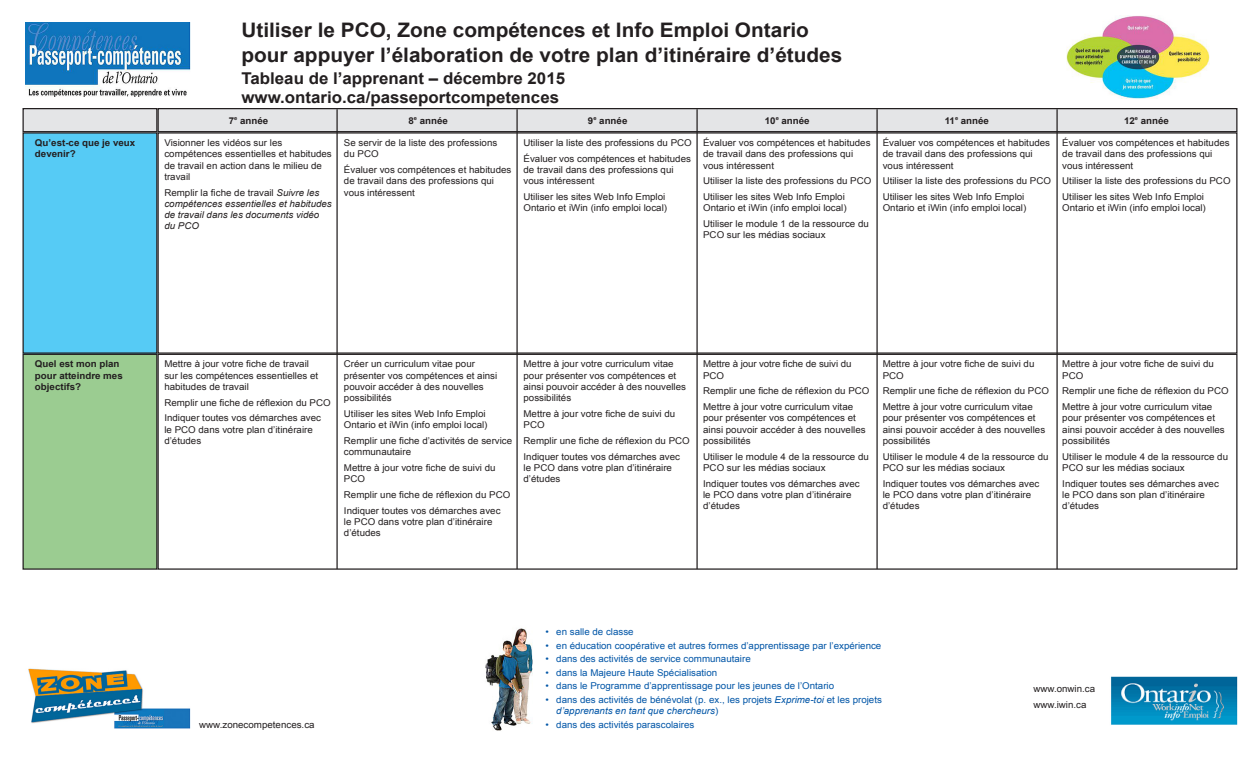
<style>
.page{position:relative;width:1260px;height:765px;background:#fff}
.page>*{position:absolute;margin:0;border:0;box-sizing:border-box;transform-origin:0 0}
.text{font:700 20px "Arial";color:#231f20;scale:1.04 1}
.text-2{font:700 16.25px/19.5px "Arial";color:#231f20;scale:1.04 1}
.text-3{font:9.38px/11.2px "Arial";color:#231f20;scale:1.04 1}
.text-4{font:9.38px/11.2px "Arial";color:#0155a7;scale:1.04 1}
.text-5{font:italic 9.38px/11.2px "Arial";color:#231f20;scale:1.04 1}
.text-6{font:700 9.38px/11.2px "Arial";color:#231f20;scale:1.04 1}
.grades{font:700 9.38px "Arial";color:#231f20;scale:1.04 1}
.s1{font-style:normal}
.s2{font-style:italic}
</style>
<div class="page">
<div style="left:158px;top:109px;width:1079px;height:23px;background:#e4e5e7"></div>
<div style="left:158px;top:108px;width:1080px;height:24px;border:1px solid #231f20"></div>
<div style="left:23px;top:109px;width:134px;height:23px;background:#e4e5e7"></div>
<div style="left:22px;top:108px;width:136px;height:24px;border:1px solid #231f20"></div>
<div style="left:158px;top:132px;width:1080px;height:222px;border:1px solid #231f20"></div>
<div style="left:23px;top:133px;width:134px;height:220px;background:#56cbf5"></div>
<div style="left:22px;top:132px;width:136px;height:222px;border:1px solid #231f20"></div>
<div style="left:158px;top:354px;width:1080px;height:216px;border:1px solid #231f20"></div>
<div style="left:23px;top:354px;width:134px;height:215px;background:#9bcc91"></div>
<div style="left:22px;top:354px;width:136px;height:216px;border:1px solid #231f20"></div>
<img style="left:485px;top:628px;width:48px;height:103px">
<hr style="left:336px;top:109px;width:2px;height:460px;background:#231f20">
<hr style="left:516px;top:109px;width:2px;height:460px;background:#231f20">
<hr style="left:696px;top:109px;width:2px;height:460px;background:#231f20">
<hr style="left:876px;top:109px;width:2px;height:460px;background:#231f20">
<hr style="left:1056px;top:109px;width:2px;height:460px;background:#231f20">
<img style="left:26px;top:22px;width:165px;height:75px">
<img style="left:28px;top:668px;width:163px;height:61px">
<img style="left:1067px;top:15px;width:142px;height:83px">
<img style="left:1111px;top:676px;width:127px;height:49px">
<p class="text-6" style="left:35px;top:137px;width:98px">Qu’est-ce que je veux devenir?</p>
<p class="text" style="left:241px;top:19px;width:547px">Utiliser le PCO, Zone compétences et Info Emploi Ontario</p>
<p class="text" style="left:241px;top:43px;width:579px">pour appuyer l’élaboration de votre plan d’itinéraire d’études</p>
<p class="text-2" style="left:241px;top:68px;width:313px">Tableau de l’apprenant – décembre 2015 www.ontario.ca/passeportcompetences</p>
<p class="grades" style="left:229px;top:115px;width:39px">7<sup>e</sup> année</p>
<p class="grades" style="left:408px;top:115px;width:39px">8<sup>e</sup> année</p>
<p class="grades" style="left:588px;top:115px;width:39px">9<sup>e</sup> année</p>
<p class="grades" style="left:765px;top:115px;width:45px">10<sup>e</sup> année</p>
<p class="grades" style="left:945px;top:115px;width:44px">11<sup>e</sup> année</p>
<p class="grades" style="left:1124px;top:115px;width:45px">12<sup>e</sup> année</p>
<p class="text-3" style="left:164px;top:137px;width:163px">Visionner les vidéos sur les compétences essentielles et habitudes de travail en action dans le milieu de travail</p>
<p class="text-5" style="left:164px;top:187px;width:163px"><span class="s1">Remplir la fiche de travail</span> Suivre les compétences essentielles et habitudes de travail dans les documents vidéo du PCO</p>
<p class="text-3" style="left:703px;top:137px;width:163px">Évaluer vos compétences et habitudes de travail dans des professions qui vous intéressent</p>
<p class="text-3" style="left:703px;top:175px;width:163px">Utiliser la liste des professions du PCO</p>
<p class="text-3" style="left:703px;top:191px;width:140px">Utiliser les sites Web Info Emploi<br>Ontario et iWin (info emploi local)</p>
<p class="text-3" style="left:703px;top:218px;width:161px">Utiliser le module 1 de la ressource du<br>PCO sur les médias sociaux</p>
<p class="text-3" style="left:883px;top:137px;width:163px">Évaluer vos compétences et habitudes de travail dans des professions qui vous intéressent</p>
<p class="text-3" style="left:883px;top:175px;width:163px">Utiliser la liste des professions du PCO</p>
<p class="text-3" style="left:883px;top:191px;width:140px">Utiliser les sites Web Info Emploi<br>Ontario et iWin (info emploi local)</p>
<p class="text-3" style="left:1062px;top:137px;width:163px">Évaluer vos compétences et habitudes de travail dans des professions qui vous intéressent</p>
<p class="text-3" style="left:1062px;top:175px;width:163px">Utiliser la liste des professions du PCO</p>
<p class="text-3" style="left:1062px;top:191px;width:140px">Utiliser les sites Web Info Emploi<br>Ontario et iWin (info emploi local)</p>
<p class="text-3" style="left:524px;top:137px;width:163px">Utiliser la liste des professions du PCO</p>
<p class="text-3" style="left:524px;top:153px;width:163px">Évaluer vos compétences et habitudes de travail dans des professions qui vous intéressent</p>
<p class="text-3" style="left:524px;top:191px;width:140px">Utiliser les sites Web Info Emploi<br>Ontario et iWin (info emploi local)</p>
<p class="text-3" style="left:344px;top:137px;width:149px">Se servir de la liste des professions du PCO</p>
<p class="text-3" style="left:344px;top:164px;width:163px">Évaluer vos compétences et habitudes de travail dans des professions qui vous intéressent</p>
<p class="text-6" style="left:35px;top:358px;width:86px">Quel est mon plan pour atteindre mes objectifs?</p>
<p class="text-3" style="left:164px;top:358px;width:149px">Mettre à jour votre fiche de travail sur les compétences essentielles et habitudes de travail</p>
<p class="text-3" style="left:164px;top:397px;width:161px">Remplir une fiche de réflexion du PCO</p>
<p class="text-3" style="left:164px;top:412px;width:152px">Indiquer toutes vos démarches avec le PCO dans votre plan d’itinéraire d’études</p>
<p class="text-3" style="left:344px;top:358px;width:149px">Créer un curriculum vitae pour présenter vos compétences et ainsi pouvoir accéder à des nouvelles possibilités</p>
<p class="text-3" style="left:344px;top:408px;width:140px">Utiliser les sites Web Info Emploi<br>Ontario et iWin (info emploi local)</p>
<p class="text-3" style="left:344px;top:435px;width:163px">Remplir une fiche d’activités de service communautaire</p>
<p class="text-3" style="left:344px;top:462px;width:147px">Mettre à jour votre fiche de suivi du<br>PCO</p>
<p class="text-3" style="left:344px;top:489px;width:161px">Remplir une fiche de réflexion du PCO</p>
<p class="text-3" style="left:344px;top:505px;width:152px">Indiquer toutes vos démarches avec le PCO dans votre plan d’itinéraire d’études</p>
<p class="text-3" style="left:524px;top:358px;width:158px">Mettre à jour votre curriculum vitae pour présenter vos compétences et ainsi pouvoir accéder à des nouvelles possibilités</p>
<p class="text-3" style="left:524px;top:408px;width:147px">Mettre à jour votre fiche de suivi du<br>PCO</p>
<p class="text-3" style="left:524px;top:435px;width:161px">Remplir une fiche de réflexion du PCO</p>
<p class="text-3" style="left:524px;top:451px;width:152px">Indiquer toutes vos démarches avec le PCO dans votre plan d’itinéraire d’études</p>
<p class="text-3" style="left:703px;top:358px;width:144px">Mettre à jour votre fiche de suivi du<br>PCO</p>
<p class="text-3" style="left:703px;top:385px;width:161px">Remplir une fiche de réflexion du PCO</p>
<p class="text-3" style="left:703px;top:401px;width:158px">Mettre à jour votre curriculum vitae pour présenter vos compétences et ainsi pouvoir accéder à des nouvelles possibilités</p>
<p class="text-3" style="left:703px;top:451px;width:161px">Utiliser le module 4 de la ressource du<br>PCO sur les médias sociaux</p>
<p class="text-3" style="left:703px;top:478px;width:152px">Indiquer toutes vos démarches avec le PCO dans votre plan d’itinéraire d’études</p>
<p class="text-3" style="left:883px;top:358px;width:147px">Mettre à jour votre fiche de suivi du<br>PCO</p>
<p class="text-3" style="left:883px;top:385px;width:161px">Remplir une fiche de réflexion du PCO</p>
<p class="text-3" style="left:883px;top:401px;width:158px">Mettre à jour votre curriculum vitae pour présenter vos compétences et ainsi pouvoir accéder à des nouvelles possibilités</p>
<p class="text-3" style="left:883px;top:451px;width:161px">Utiliser le module 4 de la ressource du<br>PCO sur les médias sociaux</p>
<p class="text-3" style="left:883px;top:478px;width:152px">Indiquer toutes vos démarches avec le PCO dans votre plan d’itinéraire d’études</p>
<p class="text-3" style="left:1062px;top:358px;width:147px">Mettre à jour votre fiche de suivi du<br>PCO</p>
<p class="text-3" style="left:1062px;top:385px;width:161px">Remplir une fiche de réflexion du PCO</p>
<p class="text-3" style="left:1062px;top:401px;width:158px">Mettre à jour votre curriculum vitae pour présenter vos compétences et ainsi pouvoir accéder à des nouvelles possibilités</p>
<p class="text-3" style="left:1062px;top:451px;width:161px">Utiliser le module 4 de la ressource du<br>PCO sur les médias sociaux</p>
<p class="text-3" style="left:1062px;top:478px;width:152px">Indiquer toutes ses démarches avec le PCO dans son plan d’itinéraire d’études</p>
<p class="text-4" style="left:546px;top:627px;width:86px">• en salle de classe</p>
<p class="text-4" style="left:546px;top:640px;width:324px">• en éducation coopérative et autres formes d’apprentissage par l’expérience</p>
<p class="text-4" style="left:546px;top:654px;width:199px">• dans des activités de service communautaire</p>
<p class="text-4" style="left:546px;top:667px;width:166px">• dans la Majeure Haute Spécialisation</p>
<p class="text-4" style="left:546px;top:681px;width:279px">• dans le Programme d’apprentissage pour les jeunes de l’Ontario</p>
<p class="text-4" style="left:556px;top:694px;width:315px;text-indent:-11px">• dans des activités de bénévolat (p. ex., les projets <span class="s2">Exprime-toi</span> et les projets <span class="s2">d’apprenants en tant que chercheurs</span>)</p>
<p class="text-3" style="left:1033px;top:684px;width:61px">www.onwin.ca</p>
<p class="text-3" style="left:1033px;top:699px;width:53px">www.iwin.ca</p>
<p class="text-3" style="left:199px;top:719px;width:112px">www.zonecompetences.ca</p>
<p class="text-4" style="left:546px;top:719px;width:145px">• dans des activités parascolaires</p>
</div>
